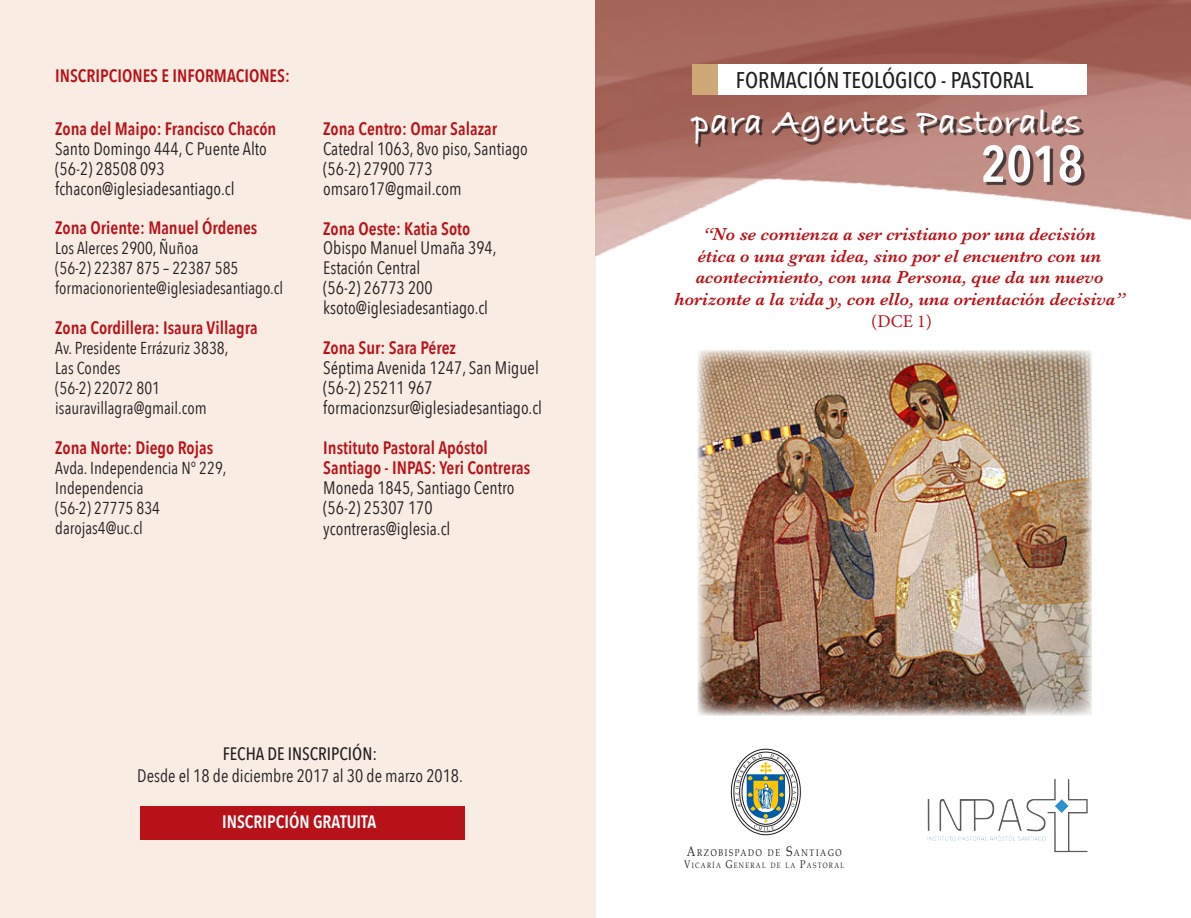
<style>
.page{position:relative;width:1191px;height:918px;background:#fff}
.page>*{position:absolute;margin:0;border:0;box-sizing:border-box;transform-origin:0 0}
.t1{font:600 51px "Avenir Next Condensed";color:#fff}
.t2{font:700 36px "Bradley Hand ITCTT";letter-spacing:.02em;color:#fff}
.t3{font:500 22.65px "Avenir Next Condensed";color:#231f20}
.textooo{font:18px "Avenir Next Condensed";color:#231f20}
.titu{font:600 18px "Avenir Next Condensed";color:#b81219}
.t4{font:italic 600 18px/21.6px "Baskerville";color:#b81219;text-align:center}
.t5{font:600 18px "Avenir Next Condensed";color:#fff}
.t6{font:500 18px "Avenir Next Condensed";color:#231f20}
.t7{font:18px "Minion Pro";color:#b81219}
.t8{font:17.25px "Avenir Next Condensed";color:#231f20}
.t9{font:9.6px "Book Antiqua";letter-spacing:.215em;color:#231f20;scale:.8 1}
.t10{font:7.8px "Book Antiqua";letter-spacing:.215em;color:#231f20;scale:.8 1}
.s1{font-size:13.8px}
.s2{font-size:11.1px}
</style>
<div class="page">
<img style="left:927px;top:779px;width:161px;height:74px">
<div style="left:0;top:0;width:595px;height:918px;background:#f9ede3"></div>
<div style="left:140px;top:806px;width:325px;height:34px;background:#b81219"></div>
<img style="left:595px;top:0;width:596px;height:325px">
<svg style="left:730px;top:748px;width:71px;height:88px"></svg>
<img style="left:698px;top:350px;width:393px;height:365px">
<div style="left:986px;top:148px;width:98px;height:38px;background:#231f20;opacity:.75"></div>
<div style="left:710px;top:64px;width:376px;height:31px;background:#fff"></div>
<div style="left:692px;top:64px;width:26px;height:31px;background:#cfa878"></div>
<div style="left:694px;top:112px;width:389px;height:35px;background:#231f20;opacity:.75"></div>
<p class="titu" style="left:55px;top:60px;width:236px">INSCRIPCIONES E INFORMACIONES:</p>
<p class="titu" style="left:55px;top:113px;width:222px">Zona del Maipo: Francisco Chacón</p>
<p class="textooo" style="left:55px;top:133px;width:213px">Santo Domingo 444, C Puente Alto</p>
<p class="textooo" style="left:55px;top:153px;width:111px">(56-2) 28508 093</p>
<p class="textooo" style="left:55px;top:173px;width:181px">fchacon@iglesiadesantiago.cl</p>
<p class="titu" style="left:55px;top:213px;width:204px">Zona Oriente: Manuel Órdenes</p>
<p class="t8" style="left:55px;top:234px;width:145px">Los Alerces 2900, Ñuñoa</p>
<p class="t8" style="left:55px;top:254px;width:185px">(56-2) 22387 875 – 22387 585</p>
<p class="t8" style="left:55px;top:274px;width:229px">formacionoriente@iglesiadesantiago.cl</p>
<p class="titu" style="left:55px;top:312px;width:204px">Zona Cordillera: Isaura Villagra</p>
<p class="t8" style="left:55px;top:333px;width:175px">Av. Presidente Errázuriz 3838,</p>
<p class="t8" style="left:55px;top:353px;width:67px">Las Condes</p>
<p class="t8" style="left:55px;top:373px;width:106px">(56-2) 22072 801</p>
<p class="t8" style="left:55px;top:393px;width:153px">isauravillagra@gmail.com</p>
<p class="titu" style="left:55px;top:432px;width:159px">Zona Norte: Diego Rojas</p>
<p class="t8" style="left:55px;top:453px;width:173px">Avda. Independencia N° 229,</p>
<p class="t8" style="left:55px;top:473px;width:90px">Independencia</p>
<p class="t8" style="left:55px;top:493px;width:106px">(56-2) 27775 834</p>
<p class="t8" style="left:55px;top:513px;width:89px">darojas4@uc.cl</p>
<p class="titu" style="left:323px;top:113px;width:175px">Zona Centro: Omar Salazar</p>
<p class="textooo" style="left:323px;top:133px;width:206px">Catedral 1063, 8vo piso, Santiago</p>
<p class="textooo" style="left:323px;top:153px;width:111px">(56-2) 27900 773</p>
<p class="textooo" style="left:323px;top:173px;width:140px">omsaro17@gmail.com</p>
<p class="titu" style="left:323px;top:213px;width:149px">Zona Oeste: Katia Soto</p>
<p class="textooo" style="left:323px;top:233px;width:175px">Obispo Manuel Umaña 394,</p>
<p class="textooo" style="left:323px;top:253px;width:99px">Estación Central</p>
<p class="textooo" style="left:323px;top:273px;width:111px">(56-2) 26773 200</p>
<p class="textooo" style="left:323px;top:293px;width:166px">ksoto@iglesiadesantiago.cl</p>
<p class="titu" style="left:323px;top:332px;width:134px">Zona Sur: Sara Pérez</p>
<p class="textooo" style="left:323px;top:352px;width:217px">Séptima Avenida 1247, San Miguel</p>
<p class="textooo" style="left:323px;top:372px;width:111px">(56-2) 25211 967</p>
<p class="textooo" style="left:323px;top:392px;width:220px">formacionzsur@iglesiadesantiago.cl</p>
<p class="titu" style="left:323px;top:432px;width:166px">Instituto Pastoral Apóstol</p>
<p class="titu" style="left:323px;top:452px;width:209px">Santiago - INPAS: Yeri Contreras</p>
<p class="textooo" style="left:323px;top:472px;width:193px">Moneda 1845, Santiago Centro</p>
<p class="textooo" style="left:323px;top:492px;width:111px">(56-2) 25307 170</p>
<p class="textooo" style="left:323px;top:513px;width:129px">ycontreras@iglesia.cl</p>
<p class="t6" style="left:223px;top:743px;width:156px">FECHA DE INSCRIPCIÓN:</p>
<p class="textooo" style="left:137px;top:760px;width:327px">Desde el 18 de diciembre 2017 al 30 de marzo 2018.</p>
<p class="t5" style="left:222px;top:807px;width:156px">INSCRIPCIÓN GRATUITA</p>
<p class="t3" style="left:736px;top:66px;width:299px">FORMACIÓN TEOLÓGICO - PASTORAL</p>
<p class="t2" style="left:692px;top:94px;width:390px">para Agentes Pastorales</p>
<p class="t1" style="left:981px;top:120px;width:104px">2018</p>
<p class="t4" style="left:674px;top:224px;width:452px">“No se comienza a ser cristiano por una decisión<br>ética o una gran idea, sino por el encuentro con un acontecimiento, con una Persona, que da un nuevo horizonte a la vida y, con ello, una orientación decisiva”</p>
<p class="t7" style="left:871px;top:309px;width:62px">(DCE 1)</p>
<p class="t9" style="left:687px;top:847px;width:195px"><span class="s1">A</span>RZOBISPADO DE <span class="s1">S</span>ANTIAGO</p>
<p class="t10" style="left:684px;top:861px;width:202px"><span class="s2">V</span>ICARÍA <span class="s2">G</span>ENERAL DE LA <span class="s2">P</span>ASTORAL</p>
</div>
